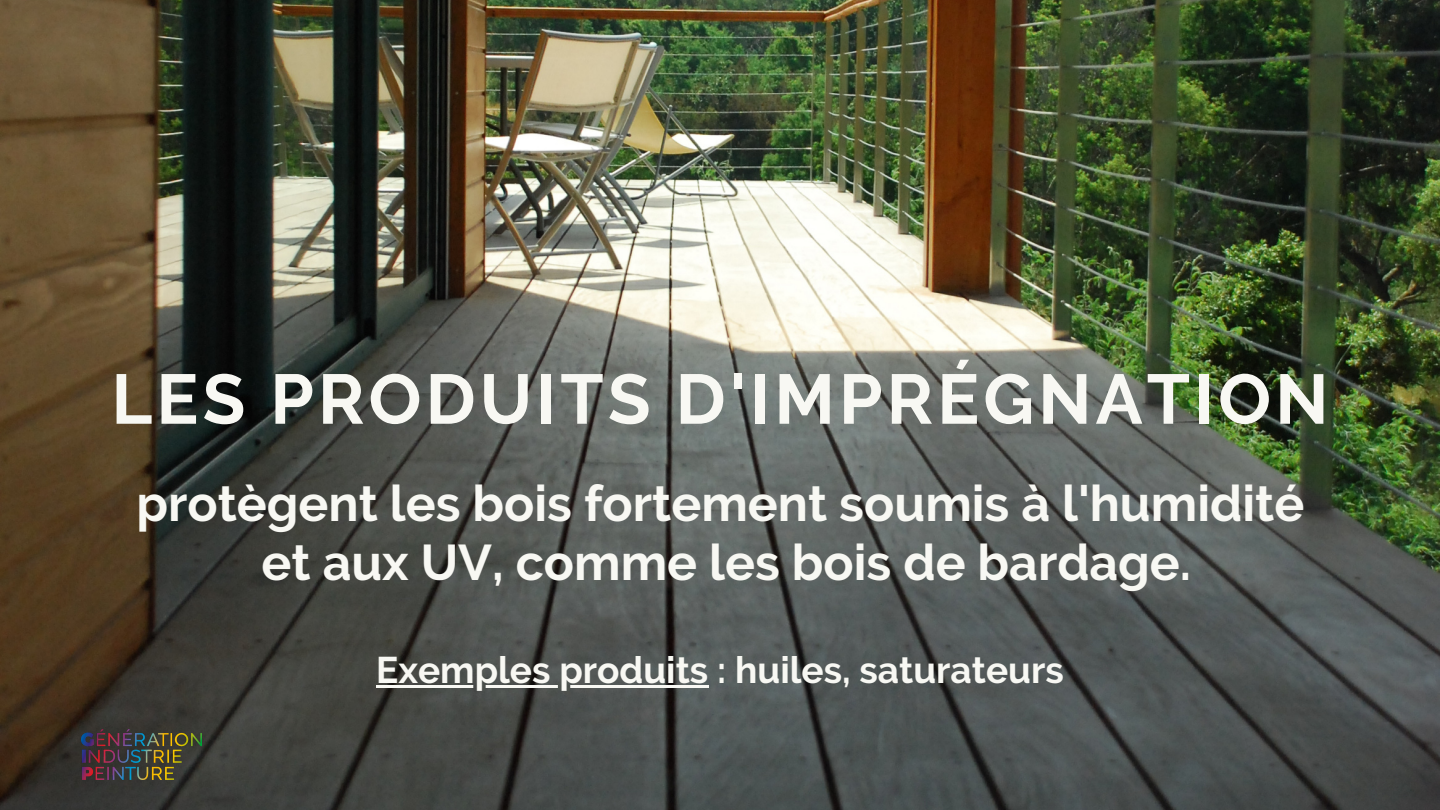
<style>
.page{position:relative;width:1440px;height:810px;background:#fff}
.page>*{position:absolute;margin:0;border:0;box-sizing:border-box;transform-origin:0 0}
.t1{font:700 70px "Raleway";letter-spacing:.06em;color:#f8f8f3}
.t2{font:700 50px/58.5px "Raleway";color:#f8f8f3;text-align:center}
.t3{font:700 37px "Raleway";color:#f8f8f3}
</style>
<div class="page">
<img style="left:0;top:0;width:1440px;height:810px">
<img style="left:81px;top:729px;width:121px;height:51px">
<hr style="left:376px;top:685px;width:332px;height:3px;background:#f8f8f3">
<h1 class="t1" style="left:111px;top:358px;width:1219px">LES PRODUITS D'IMPRÉGNATION</h1>
<p class="t2" style="left:136px;top:474px;width:1169px">protègent les bois fortement soumis à l'humidité et aux UV, comme les bois de bardage.</p>
<p class="t3" style="left:376px;top:648px;width:689px">Exemples produits : huiles, saturateurs</p>
</div>
